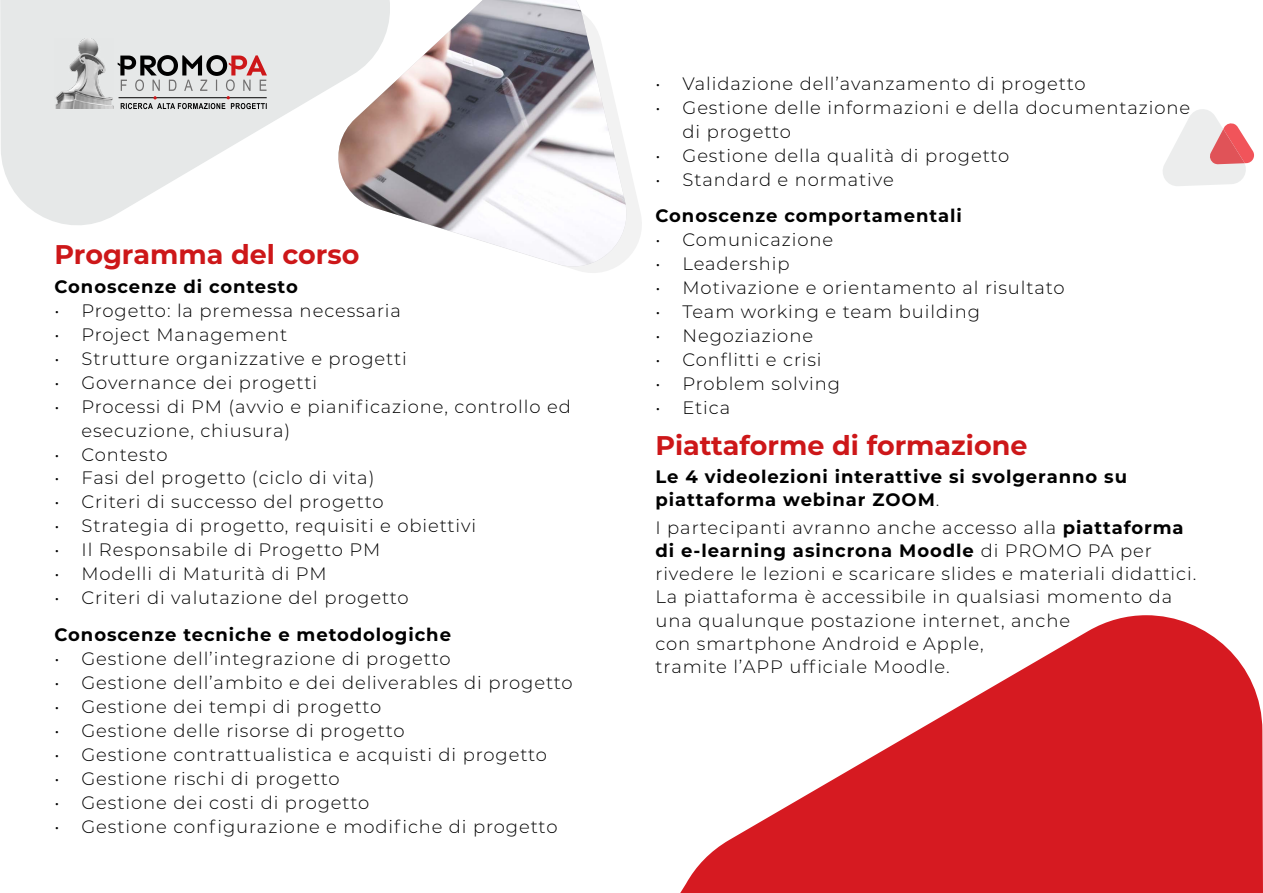
<style>
.page{position:relative;width:1263px;height:893px;background:#fff}
.page>*{position:absolute;margin:0;border:0;box-sizing:border-box;transform-origin:0 0}
.t1{font:700 27px "Montserrat";color:#cd1719}
.t2{font:300 18px/23.2px "Montserrat";letter-spacing:.05em;color:#000}
.t3{font:700 18px/23.2px "Montserrat";letter-spacing:.05em;color:#000}
.s1{font-weight:300}
.s2{font-weight:700}
</style>
<div class="page">
<svg style="left:0;top:0;width:325px;height:225px;fill:#e6e8e8"></svg>
<svg style="left:680px;top:615px;width:583px;height:278px;fill:#d61a21"></svg>
<img style="left:55px;top:38px;width:59px;height:71px">
<svg style="left:118px;top:55px;width:149px;height:54px;background:#b3acac"></svg>
<img style="left:325px;top:0;width:309px;height:273px">
<svg style="left:1163px;top:109px;width:91px;height:77px"></svg>
<h1 class="t1" style="left:54px;top:235px;width:307px">Programma del corso</h1>
<p class="t3" style="left:54px;top:274px;width:245px">Conoscenze di contesto</p>
<p class="t2" style="left:54px;top:298px;width:348px">• Progetto: la premessa necessaria</p>
<p class="t2" style="left:54px;top:322px;width:234px">• Project Management</p>
<p class="t2" style="left:54px;top:346px;width:354px">• Strutture organizzative e progetti</p>
<p class="t2" style="left:54px;top:370px;width:264px">• Governance dei progetti</p>
<p class="t2" style="left:81px;top:394px;width:491px;line-height:24px;text-indent:-27px">• Processi di PM (avvio e pianificazione, controllo ed esecuzione, chiusura)</p>
<p class="t2" style="left:54px;top:442px;width:115px">• Contesto</p>
<p class="t2" style="left:54px;top:466px;width:321px">• Fasi del progetto (ciclo di vita)</p>
<p class="t2" style="left:54px;top:490px;width:331px">• Criteri di successo del progetto</p>
<p class="t2" style="left:54px;top:514px;width:423px">• Strategia di progetto, requisiti e obiettivi</p>
<p class="t2" style="left:54px;top:538px;width:327px">• Il Responsabile di Progetto PM</p>
<p class="t2" style="left:54px;top:562px;width:274px">• Modelli di Maturità di PM</p>
<p class="t2" style="left:54px;top:586px;width:356px">• Criteri di valutazione del progetto</p>
<p class="t3" style="left:54px;top:622px;width:398px">Conoscenze tecniche e metodologiche</p>
<p class="t2" style="left:54px;top:647px;width:398px">• Gestione dell’integrazione di progetto</p>
<p class="t2" style="left:54px;top:671px;width:520px">• Gestione dell’ambito e dei deliverables di progetto</p>
<p class="t2" style="left:54px;top:695px;width:328px">• Gestione dei tempi di progetto</p>
<p class="t2" style="left:54px;top:719px;width:352px">• Gestione delle risorse di progetto</p>
<p class="t2" style="left:54px;top:743px;width:494px">• Gestione contrattualistica e acquisti di progetto</p>
<p class="t2" style="left:54px;top:767px;width:287px">• Gestione rischi di progetto</p>
<p class="t2" style="left:54px;top:791px;width:316px">• Gestione dei costi di progetto</p>
<p class="t2" style="left:54px;top:815px;width:504px">• Gestione configurazione e modifiche di progetto</p>
<p class="t2" style="left:655px;top:71px;width:432px">• Validazione dell’avanzamento di progetto</p>
<p class="t2" style="left:682px;top:95px;width:509px;line-height:24px;text-indent:-27px">• Gestione delle informazioni e della documentazione di progetto</p>
<p class="t2" style="left:655px;top:143px;width:355px">• Gestione della qualità di progetto</p>
<p class="t2" style="left:655px;top:167px;width:240px">• Standard e normative</p>
<p class="t3" style="left:655px;top:203px;width:308px">Conoscenze comportamentali</p>
<p class="t2" style="left:655px;top:228px;width:179px">• Comunicazione</p>
<p class="t2" style="left:655px;top:252px;width:135px">• Leadership</p>
<p class="t2" style="left:655px;top:276px;width:411px">• Motivazione e orientamento al risultato</p>
<p class="t2" style="left:655px;top:300px;width:326px">• Team working e team building</p>
<p class="t2" style="left:655px;top:324px;width:159px">• Negoziazione</p>
<p class="t2" style="left:655px;top:348px;width:168px">• Conflitti e crisi</p>
<p class="t2" style="left:655px;top:372px;width:186px">• Problem solving</p>
<p class="t2" style="left:655px;top:396px;width:76px">• Etica</p>
<h1 class="t1" style="left:655px;top:426px;width:373px">Piattaforme di formazione</h1>
<p class="t3" style="left:655px;top:464px;width:473px">Le 4 videolezioni interattive si svolgeranno su piattaforma webinar ZOOM<span class="s1">.</span></p>
<p class="t2" style="left:655px;top:515px;width:542px">I partecipanti avranno anche accesso alla <span class="s2">piattaforma di e-learning asincrona Moodle</span> di PROMO PA per rivedere le lezioni e scaricare slides e materiali didattici.<br>La piattaforma è accessibile in qualsiasi momento da una qualunque postazione internet, anche<br>con smartphone Android e Apple,<br>tramite l’APP ufficiale Moodle.</p>
</div>
